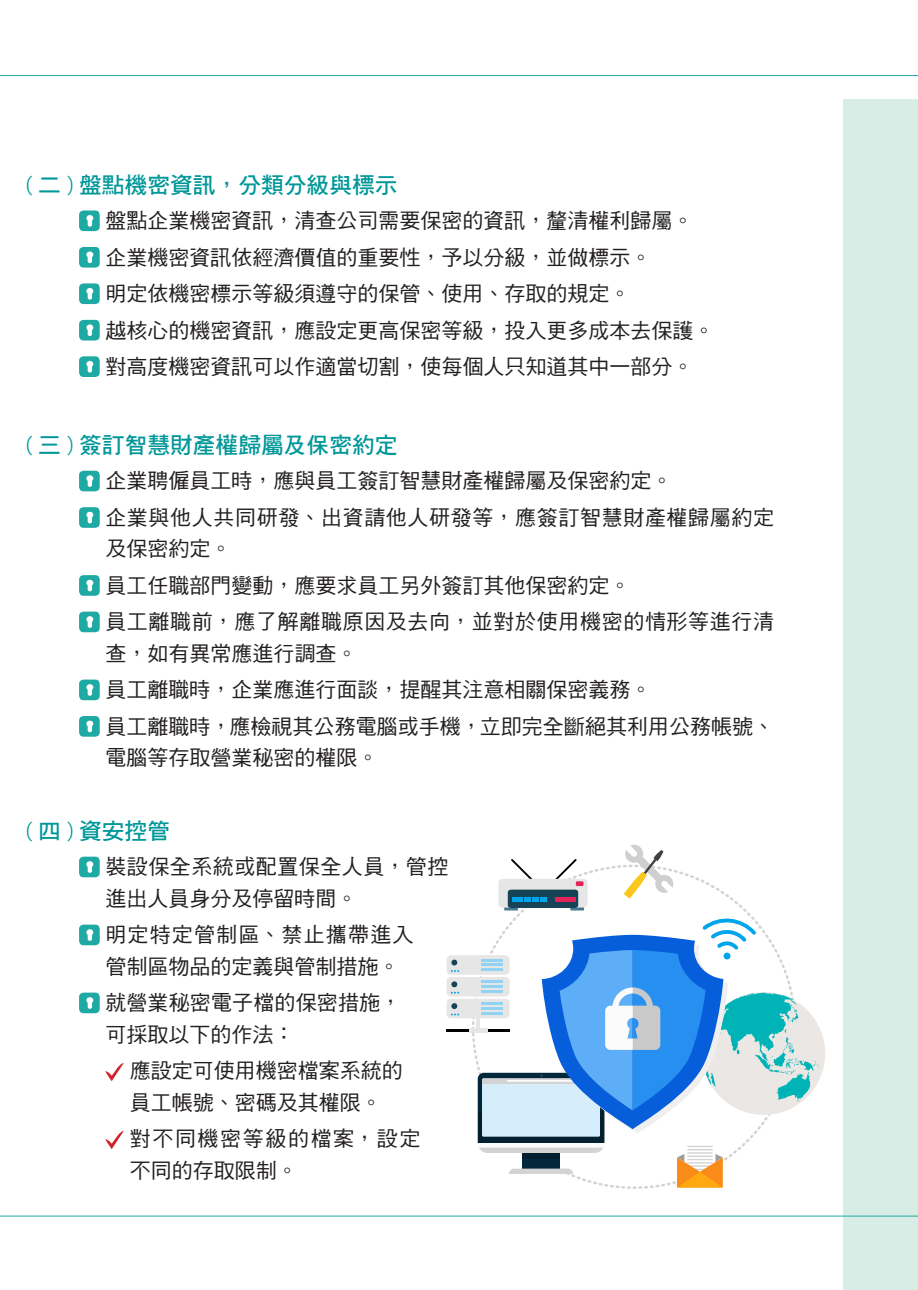
<style>
.page{position:relative;width:918px;height:1290px;background:#fff}
.page>*{position:absolute;margin:0;border:0;box-sizing:border-box;transform-origin:0 0}
.t1{font:22.75px "DF Hei Std W7";color:#009799}
.t2{font:21px/36.4px "DF Hei Std W5";color:#231f20}
.t3{font:21px/36.4px "DF Hei Std W5";letter-spacing:.03em;color:#231f20}
.t4{font:21px/31.5px "DF Hei Std W5";letter-spacing:.025em;color:#231f20}
.t5{font:21px/31.5px "DF Hei Std W5";letter-spacing:.075em;color:#231f20}
.s1{font-family:"Gotu"}
</style>
<div class="page">
<div style="left:843px;top:99px;width:75px;height:1191px;background:#d7ede6"></div>
<svg style="left:624px;top:845px;width:49px;height:53px"></svg>
<svg style="left:478px;top:918px;width:341px;height:269px"></svg>
<hr style="left:446px;top:1029px;width:64px;height:3px;background:#000">
<hr style="left:476px;top:1017px;width:4px;height:14px;background:#e6e6e6">
<hr style="left:469px;top:1029px;width:18px;height:4px;background:#e6e6e6">
<hr style="left:504px;top:907px;width:14px;height:3px;background:#45778f">
<hr style="left:570px;top:907px;width:14px;height:3px;background:#45778f">
<div style="left:498px;top:879px;width:89px;height:28px;background:#e6e6e6;border-radius:4px"></div>
<svg style="left:508px;top:859px;width:75px;height:49px"></svg>
<div style="left:446px;top:999px;width:63px;height:19px;background:#e6e6e6;border-radius:4px"></div>
<svg style="left:451px;top:1003px;width:8px;height:12px"></svg>
<hr style="left:481px;top:1012px;width:21px;height:2px;background:#8fd3f5">
<hr style="left:481px;top:1007px;width:21px;height:3px;background:#8fd3f5">
<hr style="left:481px;top:1002px;width:21px;height:3px;background:#8fd3f5">
<div style="left:446px;top:977px;width:63px;height:19px;background:#e6e6e6;border-radius:4px"></div>
<svg style="left:451px;top:981px;width:8px;height:13px"></svg>
<hr style="left:481px;top:990px;width:21px;height:3px;background:#8fd3f5">
<hr style="left:481px;top:985px;width:21px;height:3px;background:#8fd3f5">
<hr style="left:481px;top:980px;width:21px;height:3px;background:#8fd3f5">
<div style="left:446px;top:955px;width:63px;height:20px;background:#e6e6e6;border-radius:4px"></div>
<svg style="left:451px;top:959px;width:8px;height:13px"></svg>
<hr style="left:481px;top:969px;width:21px;height:2px;background:#8fd3f5">
<hr style="left:481px;top:964px;width:21px;height:2px;background:#8fd3f5">
<hr style="left:481px;top:959px;width:21px;height:2px;background:#8fd3f5">
<div style="left:79px;top:210px;width:21px;height:21px;background:#1fa9a3;border-radius:4px"></div>
<svg style="left:86px;top:215px;width:7px;height:12px"></svg>
<div style="left:79px;top:247px;width:21px;height:21px;background:#1fa9a3;border-radius:4px"></div>
<svg style="left:86px;top:251px;width:7px;height:12px"></svg>
<div style="left:79px;top:283px;width:21px;height:21px;background:#1fa9a3;border-radius:4px"></div>
<svg style="left:86px;top:288px;width:7px;height:12px"></svg>
<div style="left:79px;top:320px;width:21px;height:20px;background:#1fa9a3;border-radius:4px"></div>
<svg style="left:86px;top:324px;width:7px;height:12px"></svg>
<div style="left:79px;top:356px;width:21px;height:21px;background:#1fa9a3;border-radius:4px"></div>
<svg style="left:86px;top:361px;width:7px;height:11px"></svg>
<div style="left:79px;top:471px;width:21px;height:20px;background:#1fa9a3;border-radius:4px"></div>
<svg style="left:86px;top:475px;width:7px;height:12px"></svg>
<div style="left:79px;top:507px;width:21px;height:21px;background:#1fa9a3;border-radius:4px"></div>
<svg style="left:86px;top:512px;width:7px;height:11px"></svg>
<div style="left:79px;top:575px;width:21px;height:21px;background:#1fa9a3;border-radius:4px"></div>
<svg style="left:86px;top:580px;width:7px;height:11px"></svg>
<div style="left:79px;top:612px;width:21px;height:20px;background:#1fa9a3;border-radius:4px"></div>
<svg style="left:86px;top:616px;width:7px;height:12px"></svg>
<div style="left:79px;top:679px;width:21px;height:21px;background:#1fa9a3;border-radius:4px"></div>
<svg style="left:86px;top:684px;width:7px;height:12px"></svg>
<div style="left:79px;top:716px;width:21px;height:21px;background:#1fa9a3;border-radius:4px"></div>
<svg style="left:86px;top:721px;width:7px;height:11px"></svg>
<div style="left:79px;top:857px;width:21px;height:20px;background:#1fa9a3;border-radius:4px"></div>
<svg style="left:86px;top:861px;width:7px;height:12px"></svg>
<div style="left:79px;top:924px;width:21px;height:21px;background:#1fa9a3;border-radius:4px"></div>
<svg style="left:86px;top:929px;width:7px;height:12px"></svg>
<div style="left:79px;top:992px;width:21px;height:21px;background:#1fa9a3;border-radius:4px"></div>
<svg style="left:86px;top:997px;width:7px;height:12px"></svg>
<svg style="left:105px;top:1063px;width:19px;height:18px"></svg>
<svg style="left:105px;top:1131px;width:19px;height:18px"></svg>
<p class="t1" style="left:25px;top:173px;width:374px"><span class="s1">(</span> 二 <span class="s1">)</span> 盤點機密資訊，分類分級與標示</p>
<p class="t2" style="left:105px;top:202px;width:611px">盤點企業機密資訊，清查公司需要保密的資訊，釐清權利歸屬。企業機密資訊依經濟價值的重要性，予以分級，並做標示。<br>明定依機密標示等級須遵守的保管、使用、存取的規定。<br>越核心的機密資訊，應設定更高保密等級，投入更多成本去保護。對高度機密資訊可以作適當切割，使每個人只知道其中一部分。</p>
<p class="t1" style="left:25px;top:433px;width:374px"><span class="s1">(</span> 三 <span class="s1">)</span> 簽訂智慧財產權歸屬及保密約定</p>
<p class="t3" style="left:105px;top:462px;width:670px">企業聘僱員工時，應與員工簽訂智慧財產權歸屬及保密約定。<br>企業與他人共同研發、出資請他人研發等，應簽訂智慧財產權歸屬約定</p>
<p class="t3" style="left:105px;top:530px;width:670px">及保密約定。<br>員工任職部門變動，應要求員工另外簽訂其他保密約定。<br>員工離職前，應了解離職原因及去向，並對於使用機密的情形等進行清</p>
<p class="t2" style="left:105px;top:635px;width:670px">查，如有異常應進行調查。<br>員工離職時，企業應進行面談，提醒其注意相關保密義務。<br>員工離職時，應檢視其公務電腦或手機，立即完全斷絕其利用公務帳號、</p>
<p class="t2" style="left:105px;top:739px;width:275px">電腦等存取營業秘密的權限。</p>
<p class="t1" style="left:25px;top:819px;width:147px"><span class="s1">(</span> 四 <span class="s1">)</span> 資安控管</p>
<p class="t4" style="left:105px;top:851px;width:345px">裝設保全系統或配置保全人員，管控進出人員身分及停留時間。</p>
<p class="t2" style="left:105px;top:919px;width:310px;line-height:31.5px">明定特定管制區、禁止攜帶進入管制區物品的定義與管制措施。</p>
<p class="t2" style="left:105px;top:987px;width:297px;line-height:31.5px">就營業秘密電子檔的保密措施，可採取以下的作法：</p>
<p class="t2" style="left:130px;top:1054px;width:275px;line-height:31.5px">應設定可使用機密檔案系統的員工帳號、密碼及其權限。</p>
<p class="t5" style="left:130px;top:1122px;width:292px">對不同機密等級的檔案，設定不同的存取限制。</p>
</div>
